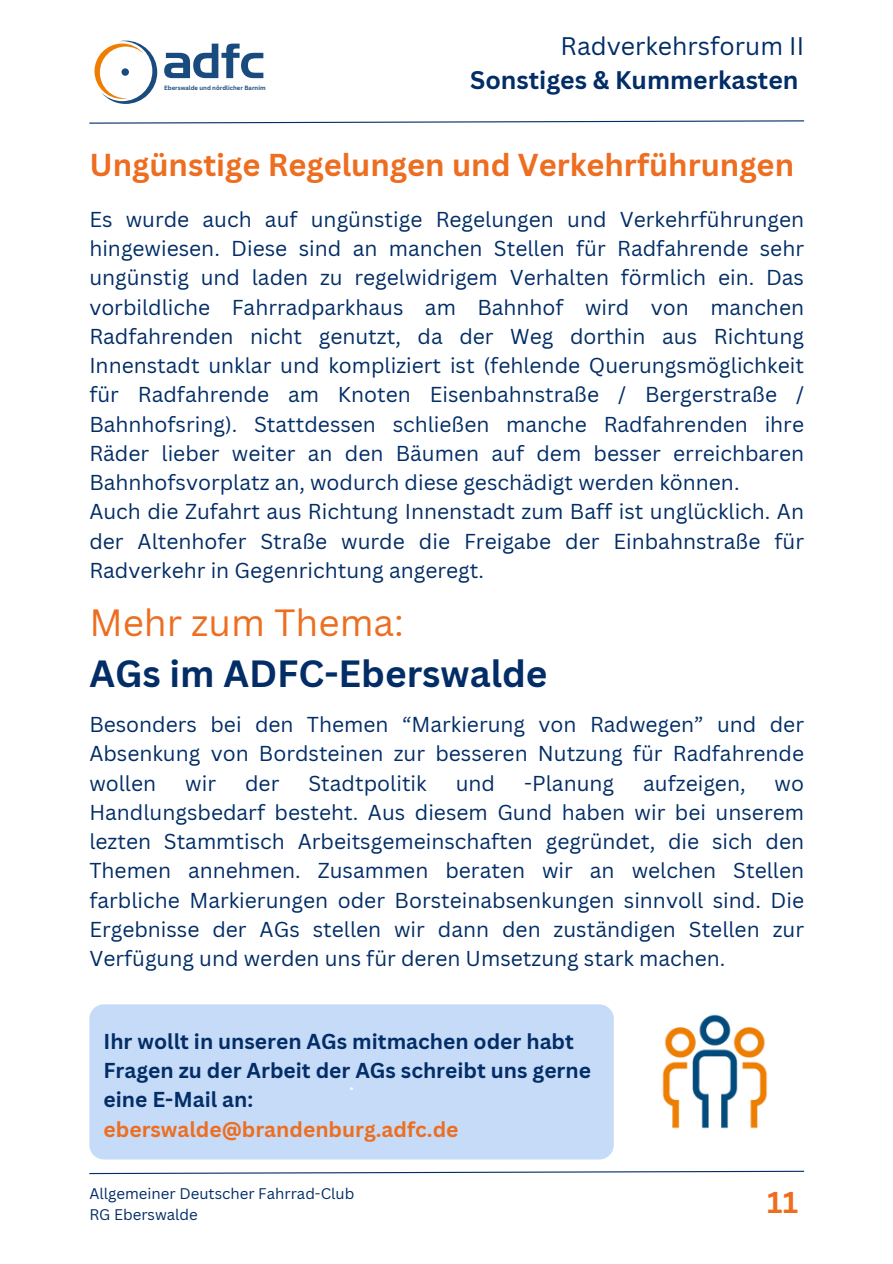
<style>
.page{position:relative;width:893px;height:1264px;background:#fff}
.page>*{position:absolute;margin:0;border:0;box-sizing:border-box;transform-origin:0 0}
.t1{font:700 36.9px "Canva Sans";color:#022d66}
.t2{font:36.9px "Canva Sans";color:#ed6e20}
.t3{font:700 30.75px "Canva Sans";color:#ed6e20}
.t4{font:700 29.25px "Canva Sans";color:#ed6e20}
.t5{font:700 24.75px "Canva Sans";color:#022d66}
.t6{font:24.75px "Canva Sans";color:#022d66}
.t7{font:24px "Canva Sans";color:#fff}
.t8{font:21px/29.2px "Canva Sans";color:#022d66;text-align:justify}
.t9{font:700 21px/29.2px "Canva Sans";color:#022d66}
.t10{font:700 21px "Canva Sans";color:#ed6e20}
.t11{font:15px/20.4px "Canva Sans";color:#022d66}
.t12{font:700 6px "Canva Sans";color:#1a4b7e}
</style>
<div class="page">
<svg style="left:89px;top:120px;width:716px;height:4px"></svg>
<svg style="left:164px;top:44px;width:99px;height:34px"></svg>
<svg style="left:94px;top:41px;width:63px;height:63px"></svg>
<div style="left:121px;top:68px;width:8px;height:8px;background:#1a4b7e;border-radius:50%"></div>
<svg style="left:89px;top:1170px;width:716px;height:4px"></svg>
<img style="left:662px;top:1014px;width:106px;height:115px">
<div style="left:89px;top:1004px;width:524px;height:155px;background:#c5dbf8"></div>
<p class="t12" style="left:164px;top:84px;width:103px">Eberswalde und nördlicher Barnim</p>
<p class="t6" style="left:560px;top:29px;width:245px">Radverkehrsforum II</p>
<p class="t5" style="left:470px;top:63px;width:330px">Sonstiges &amp; Kummerkasten</p>
<h2 class="t3" style="left:89px;top:143px;width:706px">Ungünstige Regelungen und Verkehrführungen</h2>
<p class="t8" style="left:89px;top:204px;width:716px;text-align:left">Es wurde auch auf ungünstige Regelungen und Verkehrführungen hingewiesen. Diese sind an manchen Stellen für Radfahrende sehr ungünstig und laden zu regelwidrigem Verhalten förmlich ein. Das vorbildliche Fahrradparkhaus am Bahnhof wird von manchen Radfahrenden nicht genutzt, da der Weg dorthin aus Richtung Innenstadt unklar und kompliziert ist (fehlende Querungsmöglichkeit für Radfahrende am Knoten Eisenbahnstraße / Bergerstraße / Bahnhofsring). Stattdessen schließen manche Radfahrenden ihre Räder lieber weiter an den Bäumen auf dem besser erreichbaren Bahnhofsvorplatz an, wodurch diese geschädigt werden können.<br>Auch die Zufahrt aus Richtung Innenstadt zum Baff ist unglücklich. An der Altenhofer Straße wurde die Freigabe der Einbahnstraße für Radverkehr in Gegenrichtung angeregt.</p>
<h1 class="t2" style="left:89px;top:596px;width:316px">Mehr zum Thema:</h1>
<h1 class="t1" style="left:89px;top:647px;width:459px">AGs im ADFC-Eberswalde</h1>
<p class="t8" style="left:89px;top:709px;width:716px">Besonders bei den Themen “Markierung von Radwegen” und der Absenkung von Bordsteinen zur besseren Nutzung für Radfahrende wollen</p>
<p class="t8" style="left:185px;top:767px;width:32px">wir</p>
<p class="t8" style="left:245px;top:767px;width:36px">der</p>
<p class="t8" style="left:308px;top:767px;width:120px">Stadtpolitik</p>
<p class="t8" style="left:456px;top:767px;width:41px">und</p>
<p class="t8" style="left:524px;top:767px;width:91px">-Planung</p>
<p class="t8" style="left:643px;top:767px;width:104px">aufzeigen,</p>
<p class="t8" style="left:89px;top:767px;width:716px;text-indent:685px">wo Handlungsbedarf besteht. Aus diesem Gund haben wir bei unserem lezten Stammtisch Arbeitsgemeinschaften gegründet, die sich den Themen annehmen. Zusammen beraten wir an welchen Stellen farbliche Markierungen oder Borsteinabsenkungen sinnvoll sind. Die Ergebnisse der AGs stellen wir dann den zuständigen Stellen zur Verfügung und werden uns für deren Umsetzung stark machen.</p>
<p class="t9" style="left:103px;top:1026px;width:489px">Ihr wollt in unseren AGs mitmachen oder habt<br>Fragen zu der Arbeit der AGs schreibt uns gerne eine E-Mail an:</p>
<p class="t10" style="left:103px;top:1114px;width:356px">eberswalde@brandenburg.adfc.de</p>
<p class="t7" style="left:348px;top:1064px;width:8px">.</p>
<p class="t11" style="left:89px;top:1183px;width:266px">Allgemeiner Deutscher Fahrrad-Club<br>RG Eberswalde</p>
<h3 class="t4" style="left:767px;top:1181px;width:32px">11</h3>
</div>
